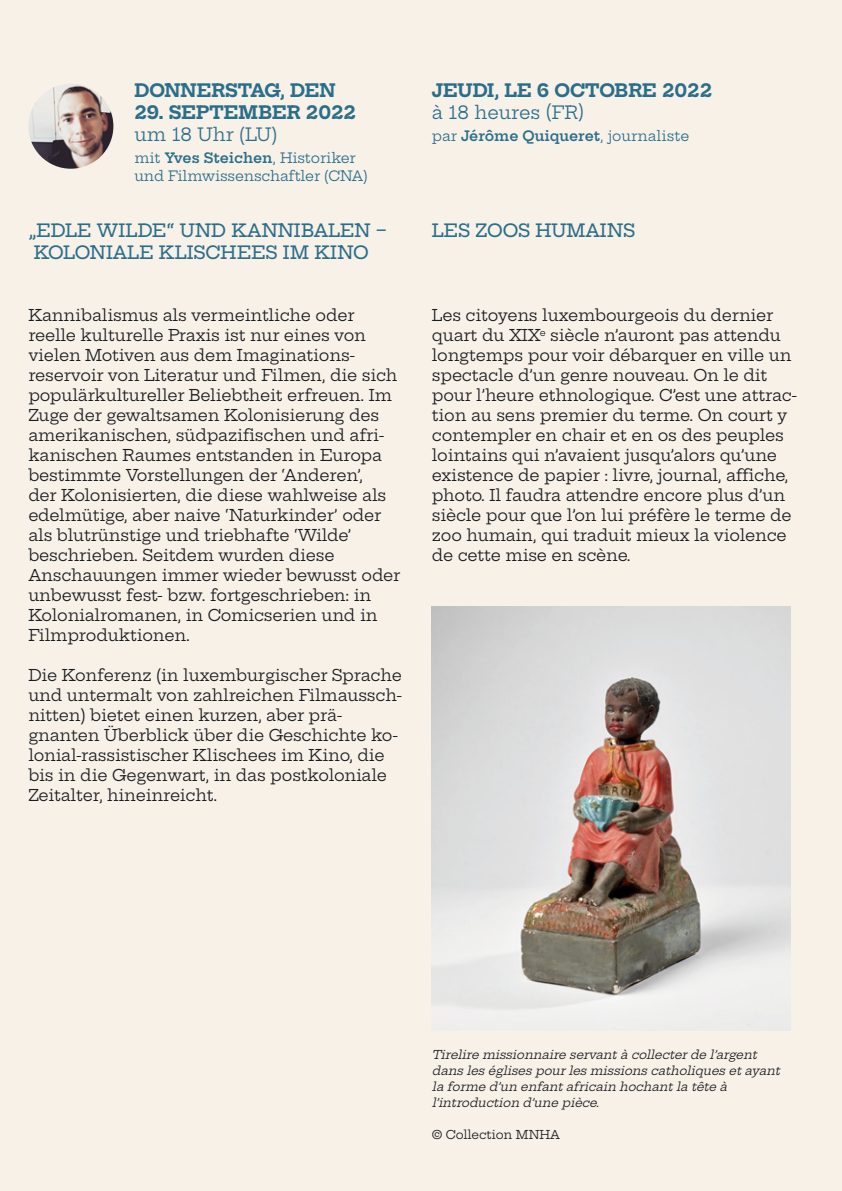
<style>
.page{position:relative;width:842px;height:1191px;background:#f7f1e8}
.page>*{position:absolute;margin:0;border:0;box-sizing:border-box;transform-origin:0 0}
.t1{font:500 18px/22px "Hepta Slab";color:#2b6e8a}
.t2{font:700 18px "Hepta Slab";color:#2b6e8a}
.t3{font:18px "Hepta Slab";color:#2b6e8a}
.t4{font:16px/20px "Hepta Slab";letter-spacing:-.01em;color:#1b1c20}
.t5{font:14px/18px "Hepta Slab";letter-spacing:-.01em;color:#2b6e8a}
.t6{font:italic 12px/16px "Hepta Slab";color:#1b1c20}
.t7{font:12px "Hepta Slab";letter-spacing:-.01em;color:#1b1c20}
.s1{font-weight:600}
</style>
<div class="page">
<img style="left:28px;top:84px;width:85px;height:85px;border-radius:43px">
<img style="left:432px;top:606px;width:359px;height:424px">
<p class="t2" style="left:134px;top:75px;width:203px">DONNERSTAG, DEN</p>
<p class="t2" style="left:134px;top:97px;width:223px">29. SEPTEMBER 2022</p>
<p class="t3" style="left:134px;top:119px;width:145px">um 18 Uhr (LU)</p>
<p class="t5" style="left:134px;top:147px;width:235px">mit <span class="s1">Yves Steichen</span>, Historiker und Filmwissenschaftler (CNA)</p>
<p class="t1" style="left:28px;top:217px;width:360px">„EDLE WILDE“ UND KANNIBALEN –<br>KOLONIALE KLISCHEES IM KINO</p>
<p class="t4" style="left:28px;top:303px;width:374px">Kannibalismus als vermeintliche oder reelle kulturelle Praxis ist nur eines von vielen Motiven aus dem Imaginations&shy;reservoir von Literatur und Filmen, die sich populärkultureller Beliebtheit erfreuen. Im Zuge der gewaltsamen Kolonisierung des amerikanischen, südpazifischen und afri&shy;kanischen Raumes entstanden in Europa bestimmte Vorstellungen der ‘Anderen’,<br>der Kolonisierten, die diese wahlweise als edelmütige, aber naive ‘Naturkinder’ oder als blutrünstige und triebhafte ‘Wilde’ beschrieben. Seitdem wurden diese Anschauungen immer wieder bewusst oder unbewusst fest- bzw. fortgeschrieben: in Kolonialromanen, in Comicserien und in Filmproduktionen.</p>
<p class="t4" style="left:28px;top:663px;width:375px">Die Konferenz (in luxemburgischer Sprache und untermalt von zahlreichen Filmaussch&shy;nitten) bietet einen kurzen, aber prä&shy;gnanten Überblick über die Geschichte ko&shy;lonial-rassistischer Klischees im Kino, die bis in die Gegenwart, in das postkoloniale Zeitalter, hineinreicht.</p>
<p class="t2" style="left:432px;top:75px;width:282px">JEUDI, LE 6 OCTOBRE 2022</p>
<p class="t3" style="left:432px;top:97px;width:154px">à 18 heures (FR)</p>
<p class="t5" style="left:432px;top:125px;width:259px">par <span class="s1">Jérôme Quiqueret</span>, journaliste</p>
<p class="t1" style="left:432px;top:217px;width:205px">LES ZOOS HUMAINS</p>
<p class="t4" style="left:432px;top:303px;width:367px">Les citoyens luxembourgeois du dernier quart du XIX<sup>e</sup> siècle n’auront pas attendu longtemps pour voir débarquer en ville un spectacle d’un genre nouveau. On le dit pour l’heure ethnologique. C’est une attrac&shy;tion au sens premier du terme. On court y contempler en chair et en os des peuples lointains qui n’avaient jusqu’alors qu’une existence de papier : livre, journal, affiche, photo. Il faudra attendre encore plus d’un siècle pour que l’on lui préfère le terme de zoo humain, qui traduit mieux la violence de cette mise en scène.</p>
<p class="t6" style="left:432px;top:1045px;width:353px">Tirelire missionnaire servantà collecterde l’argent dansleséglisespourlesmissionscatholiquesetayant la forme d’un enfantafricain hochantla tête à l’introduction d’une pièce.</p>
<p class="t7" style="left:432px;top:1124px;width:130px">© Collection MNHA</p>
</div>
